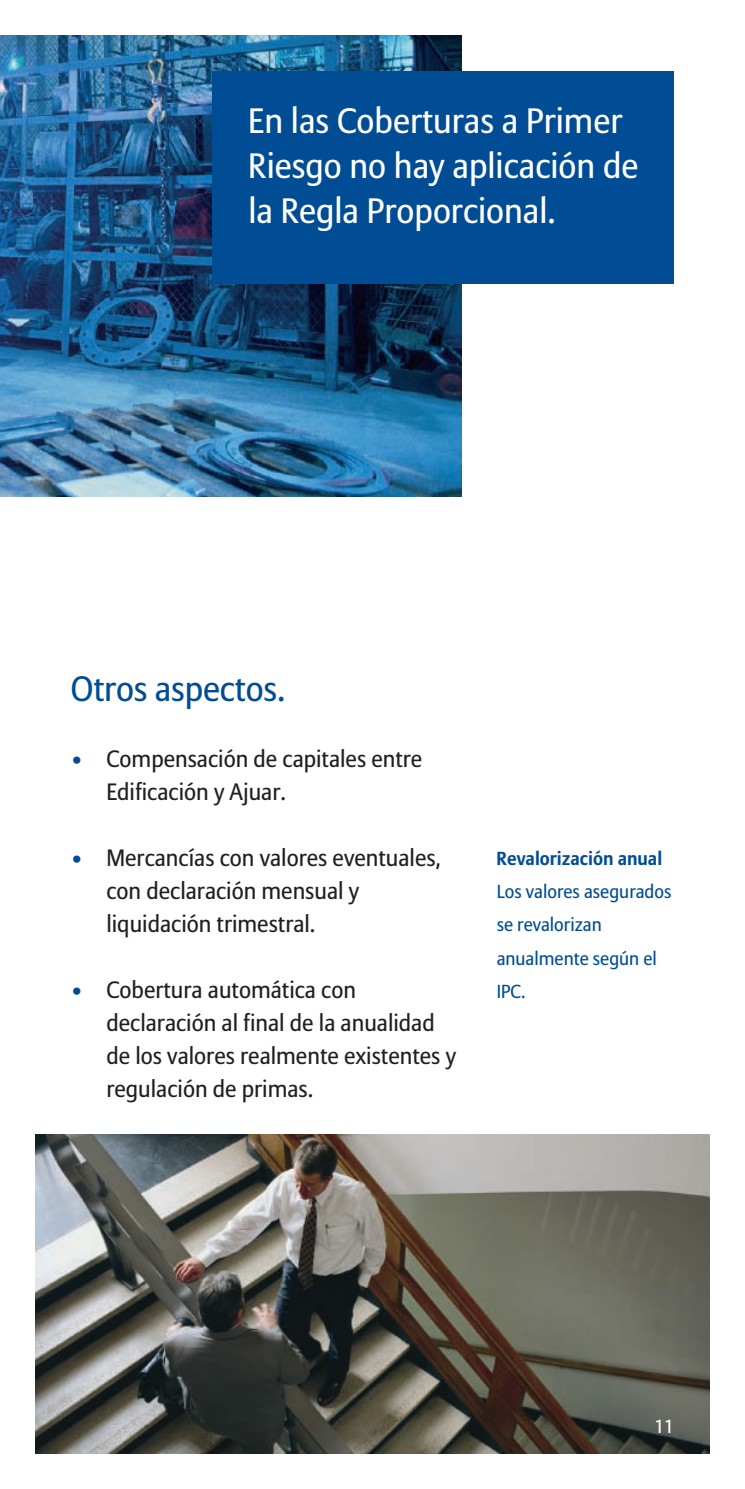
<style>
.page{position:relative;width:745px;height:1489px;background:#fff}
.page>*{position:absolute;margin:0;border:0;box-sizing:border-box;transform-origin:0 0}
.t1{font:35px/45px "Allianz Sans";color:#fff}
.t2{font:35px "Allianz Sans";letter-spacing:-.005em;color:#014d95}
.t3{font:23.5px/33px "Allianz Sans";color:#231f20}
.t4{font:18.75px/33px "Allianz Sans";color:#014d95}
.t5{font:700 18.75px "Allianz Sans";color:#014d95}
.t6{font:18.75px "Allianz Sans";color:#fff}
.s1{font-family:"Allianz Serif";font-weight:300;color:#014d95}
</style>
<div class="page">
<img style="left:35px;top:1134px;width:674px;height:319px">
<img style="left:0;top:35px;width:461px;height:461px">
<div style="left:213px;top:71px;width:460px;height:212px;background:#014d95"></div>
<h1 class="t1" style="left:248px;top:99px;width:391px">En las Coberturas a Primer<br>Riesgo no hay aplicación de la Regla Proporcional.</h1>
<h1 class="t2" style="left:71px;top:668px;width:216px">Otros aspectos.</h1>
<p class="t3" style="left:106px;top:742px;width:317px;text-indent:-35px"><span class="s1">•</span> Compensación de capitales entre<br>Edificación y Ajuar.</p>
<p class="t3" style="left:106px;top:841px;width:335px;text-indent:-35px"><span class="s1">•</span> Mercancías con valores eventuales, con declaración mensual y liquidación trimestral.</p>
<p class="t3" style="left:106px;top:973px;width:351px;text-indent:-35px"><span class="s1">•</span> Cobertura automática con declaración al final de la anualidad de los valores realmente existentes y regulación de primas.</p>
<p class="t5" style="left:496px;top:847px;width:167px">Revalorización anual</p>
<p class="t4" style="left:496px;top:875px;width:176px">Los valores asegurados se revalorizan anualmente según el<br>IPC.</p>
<p class="t6" style="left:654px;top:1414px;width:21px">11</p>
</div>
